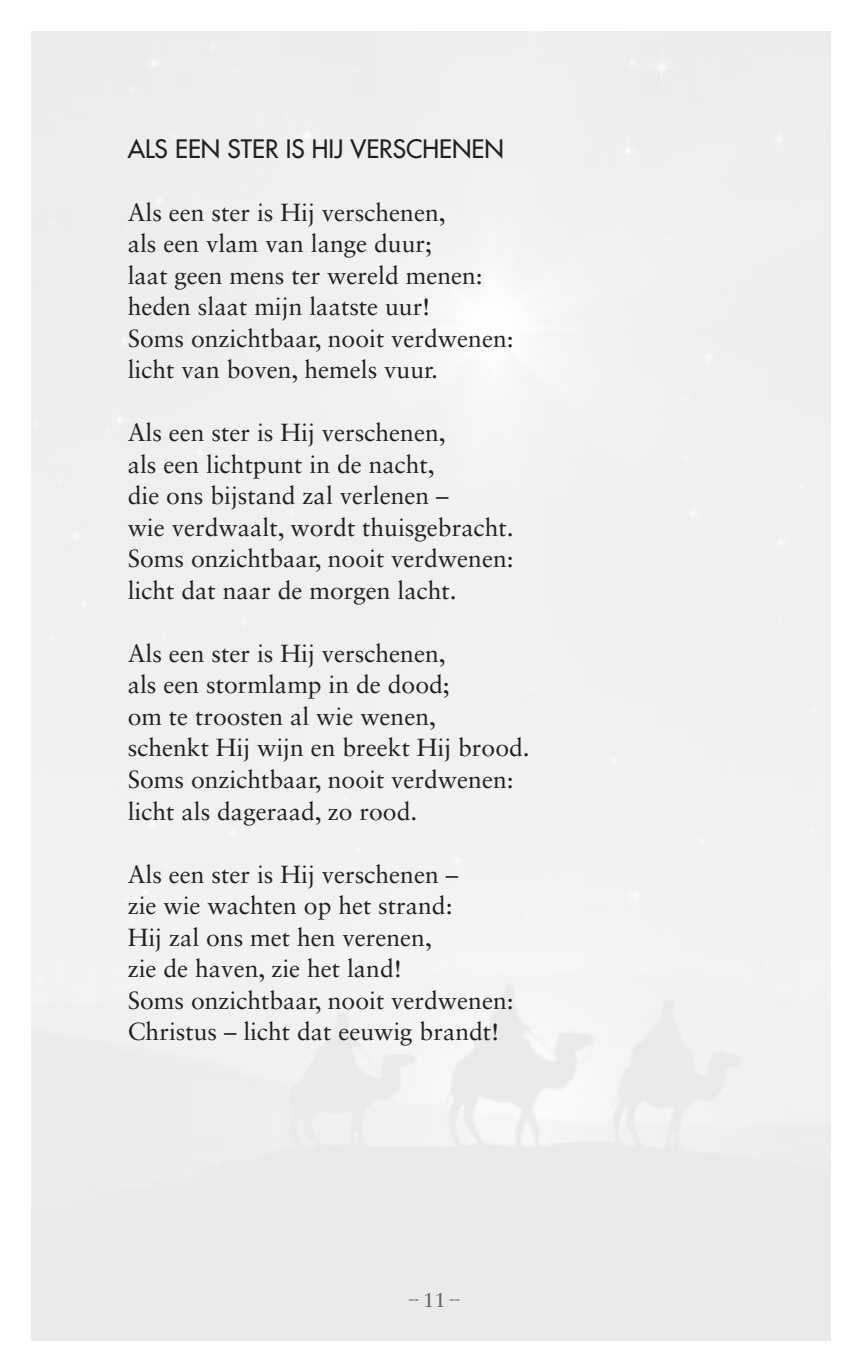
<style>
.page{position:relative;width:862px;height:1372px;background:#fff}
.page>*{position:absolute;margin:0;border:0;box-sizing:border-box;transform-origin:0 0}
.t1{font:24.75px/31.5px "Sabon LT Std";color:#231f20}
.t2{font:500 24.75px "Futura Std";color:#231f20}
.t3{font:20.25px "Sabon LT Std";color:#636366}
</style>
<div class="page">
<p class="t2" style="left:128px;top:133px;width:377px">ALS EEN STER IS HIJ VERSCHENEN</p>
<p class="t1" style="left:128px;top:196px;width:387px">Als een ster is Hij verschenen,<br>als een vlam van lange duur;<br>laat geen mens ter wereld menen: heden slaat mijn laatste uur!<br>Soms onzichtbaar, nooit verdwenen: licht van boven, hemels vuur.</p>
<p class="t1" style="left:128px;top:416px;width:387px">Als een ster is Hij verschenen,<br>als een lichtpunt in de nacht,<br>die ons bijstand zal verlenen –<br>wie verdwaalt, wordt thuisgebracht.<br>Soms onzichtbaar, nooit verdwenen: licht dat naar de morgen lacht.</p>
<p class="t1" style="left:128px;top:637px;width:403px">Als een ster is Hij verschenen,<br>als een stormlamp in de dood;<br>om te troosten al wie wenen,<br>schenkt Hij wijn en breekt Hij brood.<br>Soms onzichtbaar, nooit verdwenen: licht als dageraad, zo rood.</p>
<p class="t1" style="left:128px;top:857px;width:387px">Als een ster is Hij verschenen –<br>zie wie wachten op het strand:<br>Hij zal ons met hen verenen,<br>zie de haven, zie het land!<br>Soms onzichtbaar, nooit verdwenen:<br>Christus – licht dat eeuwig brandt!</p>
<p class="t3" style="left:407px;top:1287px;width:54px">•11•</p>
</div>
